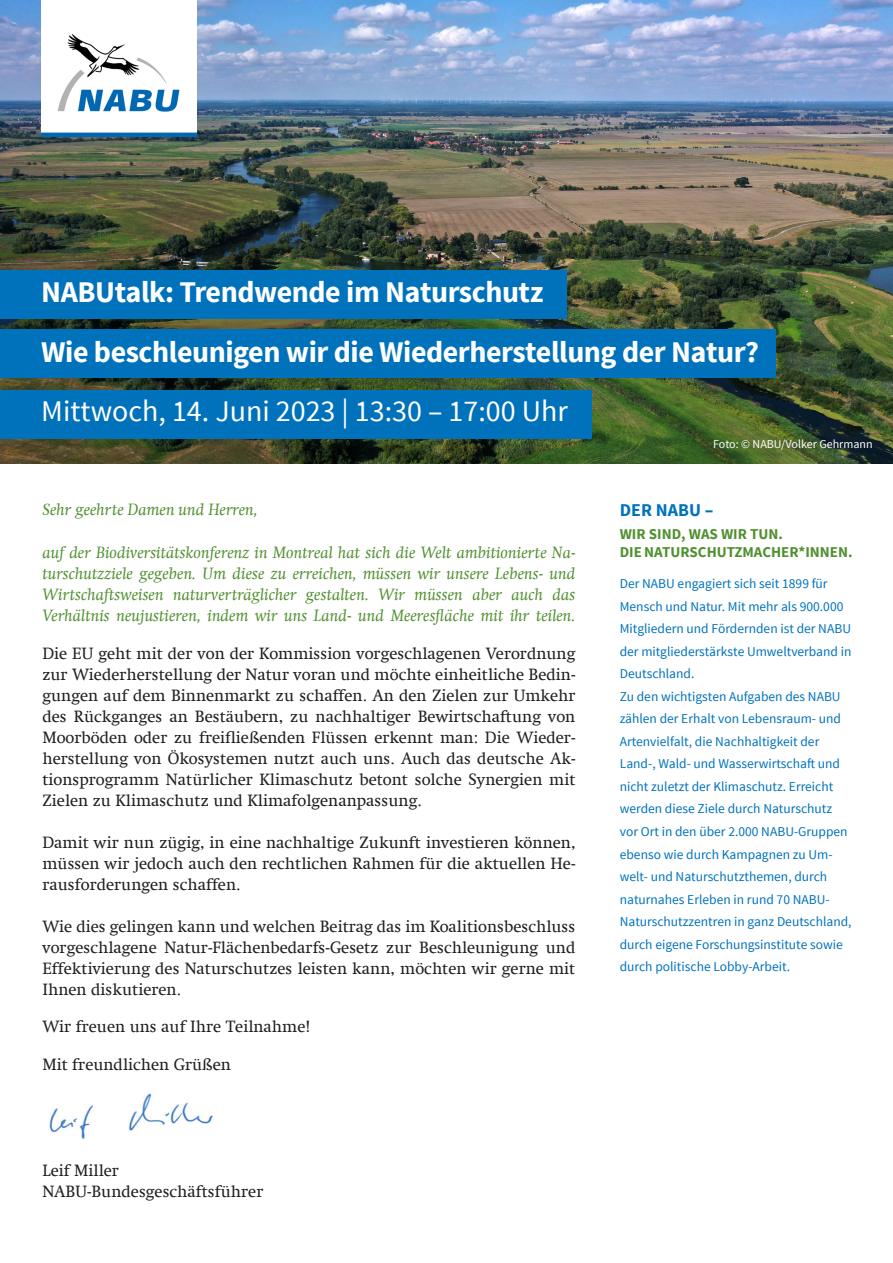
<style>
.page{position:relative;width:893px;height:1263px;background:#fff}
.page>*{position:absolute;margin:0;border:0;box-sizing:border-box;transform-origin:0 0}
.t1{font:700 30px "Source Sans Pro";letter-spacing:-.015em;color:#fff}
.t2{font:30px "Source Sans Pro";color:#fff}
.t3{font:700 18px "Source Sans Pro";color:#0072bc}
.t4{font:16.5px/21px "Swift Com";color:#231f20;text-align:justify}
.t5{font:italic 16.5px/21px "Swift Com";color:#509030;text-align:justify}
.t6{font:700 15px/18px "Source Sans Pro";color:#509030}
.t7{font:13.5px/22.5px "Source Sans Pro";color:#0072bc}
.t8{font:12px "Source Sans Pro";color:#fff}
</style>
<div class="page">
<img style="left:0;top:0;width:893px;height:463px">
<img style="left:41px;top:0;width:155px;height:136px">
<div style="left:0;top:390px;width:591px;height:48px;background:#0072bc"></div>
<div style="left:0;top:329px;width:775px;height:49px;background:#0072bc"></div>
<div style="left:0;top:270px;width:567px;height:48px;background:#0072bc"></div>
<img style="left:49px;top:1093px;width:164px;height:46px">
<p class="t1" style="left:41px;top:273px;width:504px">NABUtalk: Trendwende im Naturschutz</p>
<p class="t1" style="left:41px;top:333px;width:719px">Wie beschleunigen wir die Wiederherstellung der Natur?</p>
<p class="t2" style="left:41px;top:392px;width:528px">Mittwoch, 14. Juni 2023 | 13:30 – 17:00 Uhr</p>
<p class="t5" style="left:42px;top:499px;width:217px">Sehr geehrte Damen und Herren,</p>
<p class="t5" style="left:42px;top:542px;width:535px">auf der Biodiversitätskonferenz in Montreal hat sich die Welt ambitionierte Na&shy;turschutzziele gegeben. Um diese zu erreichen, müssen wir unsere Lebens- und Wirtschaftsweisen naturverträglicher gestalten. Wir müssen aber auch das Verhältnis neujustieren, indem wir uns Land- und Meeresfläche mit ihr teilen.</p>
<p class="t4" style="left:42px;top:643px;width:535px">Die EU geht mit der von der Kommission vorgeschlagenen Verordnung zur Wiederherstellung der Natur voran und möchte einheitliche Bedin&shy;gungen auf dem Binnenmarkt zu schaffen. An den Zielen zur Umkehr des Rückganges an Bestäubern, zu nachhaltiger Bewirtschaftung von Moorböden oder zu freifließenden Flüssen erkennt man: Die Wieder&shy;herstellung von Ökosystemen nutzt auch uns. Auch das deutsche Ak&shy;tionsprogramm Natürlicher Klimaschutz betont solche Synergien mit Zielen zu Klimaschutz und Klimafolgenanpassung.</p>
<p class="t4" style="left:42px;top:832px;width:535px">Damit wir nun zügig, in eine nachhaltige Zukunft investieren können, müssen wir jedoch auch den rechtlichen Rahmen für die aktuellen He&shy;rausforderungen schaffen.</p>
<p class="t4" style="left:42px;top:916px;width:535px">Wie dies gelingen kann und welchen Beitrag das im Koalitionsbeschluss vorgeschlagene Natur-Flächenbedarfs-Gesetz zur Beschleunigung und Effektivierung des Naturschutzes leisten kann, möchten wir gerne mit Ihnen diskutieren.</p>
<p class="t4" style="left:42px;top:1016px;width:270px">Wir freuen uns auf Ihre Teilnahme!</p>
<p class="t4" style="left:42px;top:1054px;width:190px">Mit freundlichen Grüßen</p>
<p class="t4" style="left:42px;top:1160px;width:78px">Leif Miller</p>
<p class="t4" style="left:42px;top:1181px;width:222px">NABU-Bundesgeschäftsführer</p>
<p class="t8" style="left:713px;top:436px;width:161px">Foto: © NABU/Volker Gehrmann</p>
<p class="t3" style="left:620px;top:499px;width:95px">DER NABU –</p>
<p class="t6" style="left:620px;top:525px;width:234px">WIR SIND, WAS WIR TUN.<br>DIE NATURSCHUTZMACHER*INNEN.</p>
<p class="t7" style="left:620px;top:573px;width:233px">Der NABU engagiert sich seit 1899 für Mensch und Natur. Mit mehr als 900.000<br>Mitgliedern und Fördernden ist der NABU der mitgliederstärkste Umweltverband in Deutschland.</p>
<p class="t7" style="left:620px;top:685px;width:233px">Zu den wichtigsten Aufgaben des NABU zählen der Erhalt von Lebensraum- und Artenvielfalt, die Nachhaltigkeit der Land-, Wald- und Wasserwirtschaft und nicht zuletzt der Klimaschutz. Erreicht werden diese Ziele durch Naturschutz vor Ort in den über 2.000 NABU-Gruppen ebenso wie durch Kampagnen zu Um&shy;welt- und Naturschutzthemen, durch naturnahes Erleben in rund 70 NABU-Naturschutzzentren in ganz Deutschland, durch eigene Forschungsinstitute sowie durch politische Lobby-Arbeit.</p>
</div>
